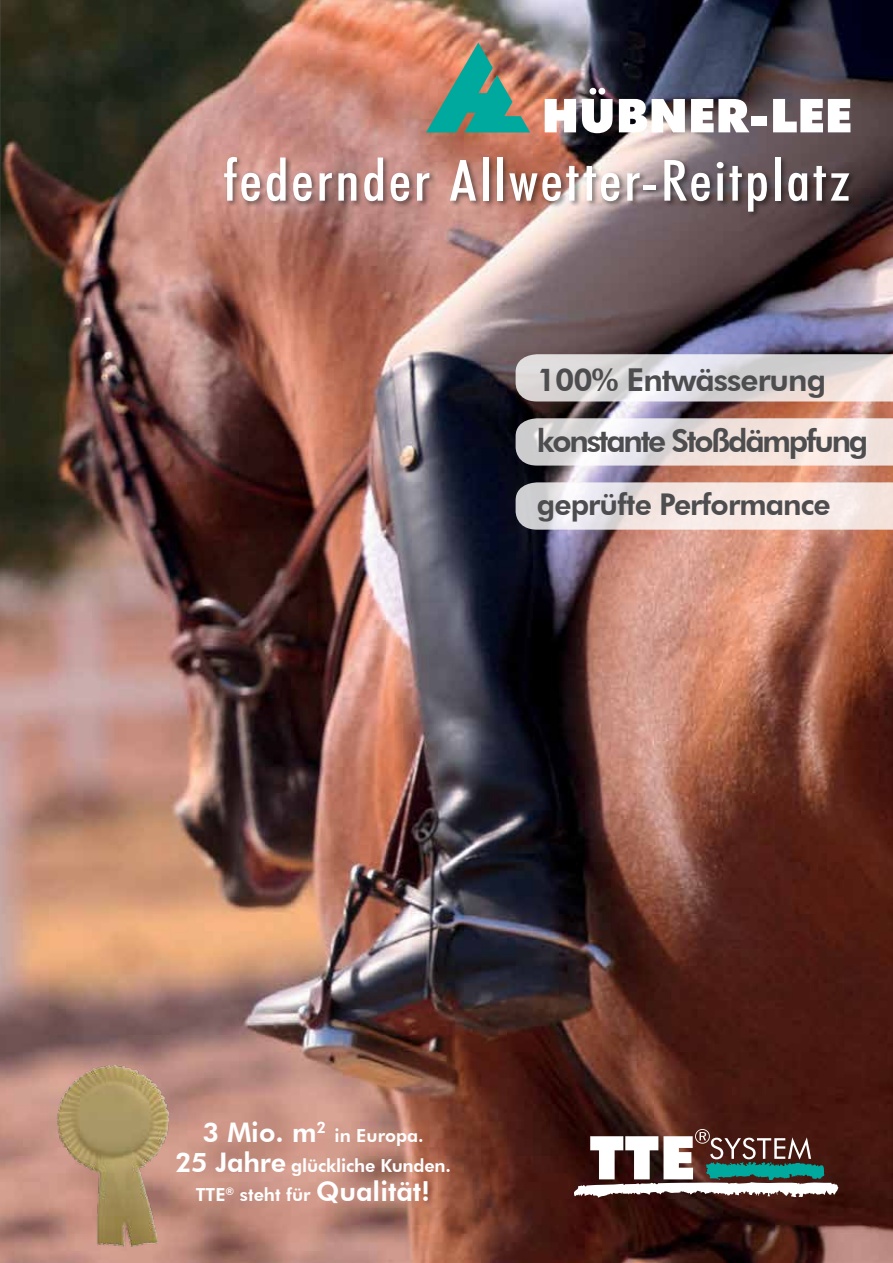
<style>
.page{position:relative;width:893px;height:1263px;background:#fff}
.page>*{position:absolute;margin:0;border:0;box-sizing:border-box;transform-origin:0 0}
.t1{font:500 condensed 57px "Futura BT";letter-spacing:.04em;color:#fff;scale:1.08 1}
.t2{font:800 31.5px/61.7px "Futura BT";letter-spacing:-.07em;color:#4d4d4f}
.t3{font:800 30px "Futura BT";letter-spacing:-.03em;color:#4d4d4f}
.t4{font:800 27px "Futura BT";color:#fff}
.t5{font:800 18px "Futura BT";letter-spacing:-.005em;color:#fff}
.s1{font-size:27px}
</style>
<div class="page">
<img style="left:0;top:0;width:893px;height:1263px">
<svg style="left:574px;top:1129px;width:264px;height:69px"></svg>
<svg style="left:426px;top:43px;width:104px;height:90px;background:#71927f"></svg>
<svg style="left:545px;top:99px;width:31px;height:33px"></svg>
<svg style="left:582px;top:88px;width:31px;height:45px"></svg>
<svg style="left:619px;top:99px;width:66px;height:33px"></svg>
<svg style="left:691px;top:99px;width:58px;height:33px"></svg>
<div style="left:751px;top:116px;width:15px;height:9px;background:#fff"></div>
<svg style="left:773px;top:99px;width:77px;height:33px"></svg>
<svg style="left:516px;top:482px;width:377px;height:48px;background:#ede2e0"></svg>
<svg style="left:516px;top:418px;width:377px;height:48px;background:#e7dedc"></svg>
<svg style="left:516px;top:354px;width:377px;height:47px;background:#dcd8d9"></svg>
<img style="left:30px;top:1061px;width:181px;height:189px">
<div style="left:222px;top:155px;width:635px;height:64px;background:#000;opacity:.44"></div>
<img style="left:0;top:0;width:1px;height:637px">
<h1 class="t1" style="left:223px;top:146px;width:582px">federnder Allwetter-Reitplatz</h1>
<h2 class="t2" style="left:537px;top:348px;width:333px">100% Entwässerung konstante Stoßdämpfung</h2>
<h3 class="t3" style="left:537px;top:487px;width:295px">geprüfte Performance</h3>
<h3 class="t4" style="left:202px;top:1116px;width:125px">3 Mio. m<sup>2</sup></h3>
<p class="t5" style="left:335px;top:1124px;width:91px">in Europa.</p>
<p class="t5" style="left:175px;top:1154px;width:278px"><span class="s1">25 Jahre</span> glückliche Kunden.</p>
<p class="t5" style="left:196px;top:1184px;width:236px">TTE<sup>®</sup> steht für <span class="s1">Qualität!</span></p>
</div>
